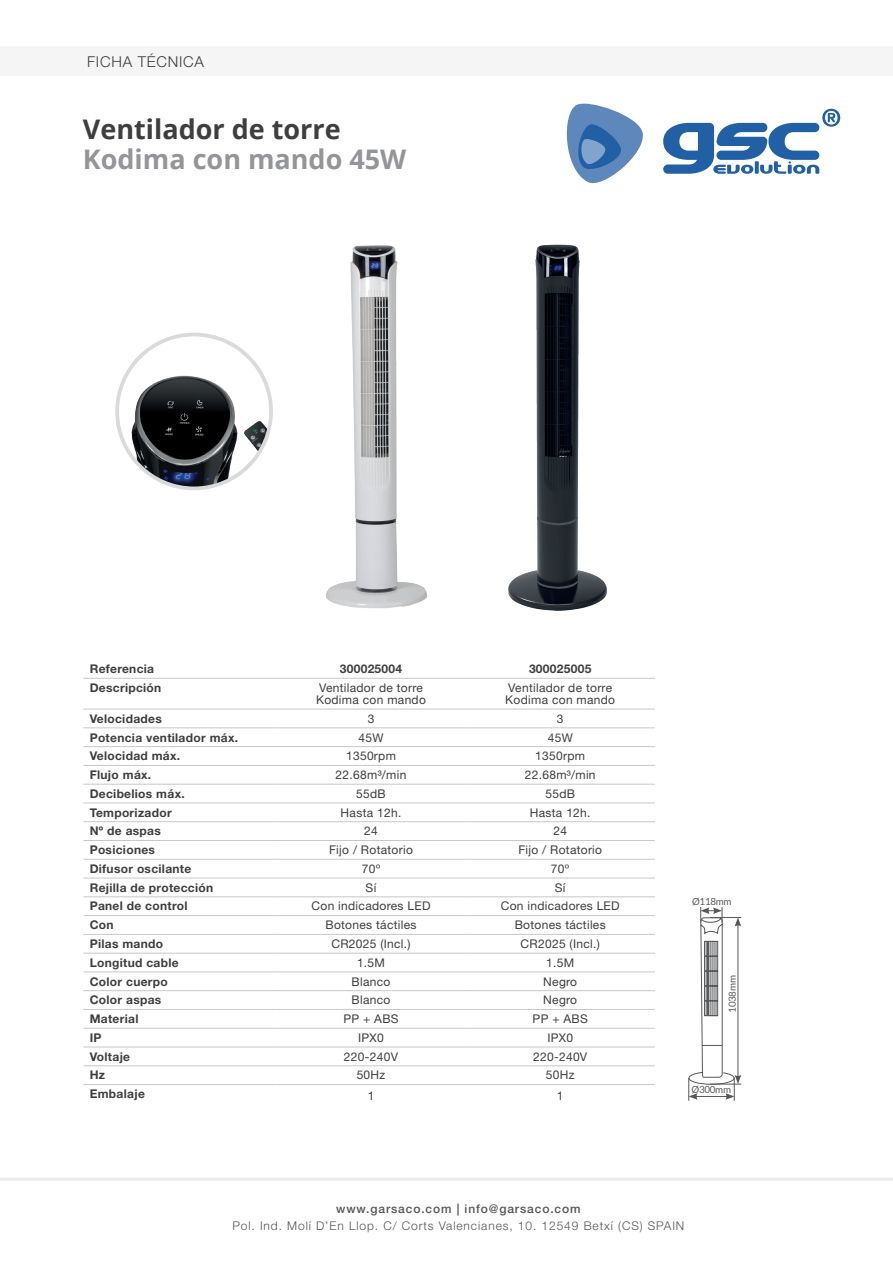
<style>
.page{position:relative;width:893px;height:1263px;background:#fff}
.page>*{position:absolute;margin:0;border:0;box-sizing:border-box;transform-origin:0 0}
.t1{font:700 27px "Open Sans";color:#3e3e3f}
.t2{font:700 27px "Open Sans";color:#939598}
.t3{font:300 15px "Helvetica Neue LT Std";letter-spacing:.05em;color:#3e3e3f}
.t4{font:12px "Helvetica Neue LT Std";letter-spacing:.025em;color:#3e3e3f}
.t5{font:700 12px "Helvetica Neue LT Std";letter-spacing:.025em;color:#3e3e3f}
.t6{font:300 12px "Helvetica Neue LT Std";letter-spacing:.075em;color:#555557}
.t7{font:500 12px "Helvetica Neue LT Std";letter-spacing:.075em;color:#555557}
.t8{font:9.75px "Lato";letter-spacing:-.025em;color:#57585a}
</style>
<div class="page">
<svg style="left:663px;top:109px;width:177px;height:65px"></svg>
<svg style="left:566px;top:103px;width:77px;height:81px"></svg>
<hr style="left:0;top:1178px;width:893px;height:3px;background:#ebebec">
<div style="left:0;top:47px;width:893px;height:29px;background:#f5f5f6"></div>
<hr style="left:83px;top:709px;width:193px;height:1px;background:#c7c8ca">
<hr style="left:276px;top:709px;width:190px;height:1px;background:#c7c8ca">
<hr style="left:466px;top:709px;width:189px;height:1px;background:#c7c8ca">
<hr style="left:83px;top:727px;width:193px;height:1px;background:#c7c8ca">
<hr style="left:276px;top:727px;width:190px;height:1px;background:#c7c8ca">
<hr style="left:466px;top:727px;width:189px;height:1px;background:#c7c8ca">
<hr style="left:83px;top:746px;width:193px;height:1px;background:#c7c8ca">
<hr style="left:276px;top:746px;width:190px;height:1px;background:#c7c8ca">
<hr style="left:466px;top:746px;width:189px;height:1px;background:#c7c8ca">
<hr style="left:83px;top:765px;width:193px;height:1px;background:#c7c8ca">
<hr style="left:276px;top:765px;width:190px;height:1px;background:#c7c8ca">
<hr style="left:466px;top:765px;width:189px;height:1px;background:#c7c8ca">
<hr style="left:83px;top:784px;width:193px;height:1px;background:#c7c8ca">
<hr style="left:276px;top:784px;width:190px;height:1px;background:#c7c8ca">
<hr style="left:466px;top:784px;width:189px;height:1px;background:#c7c8ca">
<hr style="left:83px;top:802px;width:193px;height:1px;background:#c7c8ca">
<hr style="left:276px;top:802px;width:190px;height:1px;background:#c7c8ca">
<hr style="left:466px;top:802px;width:189px;height:1px;background:#c7c8ca">
<hr style="left:83px;top:821px;width:193px;height:1px;background:#c7c8ca">
<hr style="left:276px;top:821px;width:190px;height:1px;background:#c7c8ca">
<hr style="left:466px;top:821px;width:189px;height:1px;background:#c7c8ca">
<hr style="left:83px;top:840px;width:193px;height:1px;background:#c7c8ca">
<hr style="left:276px;top:840px;width:190px;height:1px;background:#c7c8ca">
<hr style="left:466px;top:840px;width:189px;height:1px;background:#c7c8ca">
<hr style="left:83px;top:859px;width:193px;height:1px;background:#c7c8ca">
<hr style="left:276px;top:859px;width:190px;height:1px;background:#c7c8ca">
<hr style="left:466px;top:859px;width:189px;height:1px;background:#c7c8ca">
<hr style="left:83px;top:878px;width:193px;height:1px;background:#c7c8ca">
<hr style="left:276px;top:878px;width:190px;height:1px;background:#c7c8ca">
<hr style="left:466px;top:878px;width:189px;height:1px;background:#c7c8ca">
<hr style="left:83px;top:896px;width:193px;height:1px;background:#c7c8ca">
<hr style="left:276px;top:896px;width:190px;height:1px;background:#c7c8ca">
<hr style="left:466px;top:896px;width:189px;height:1px;background:#c7c8ca">
<hr style="left:83px;top:915px;width:193px;height:1px;background:#c7c8ca">
<hr style="left:276px;top:915px;width:190px;height:1px;background:#c7c8ca">
<hr style="left:466px;top:915px;width:189px;height:1px;background:#c7c8ca">
<hr style="left:83px;top:934px;width:193px;height:1px;background:#c7c8ca">
<hr style="left:276px;top:934px;width:190px;height:1px;background:#c7c8ca">
<hr style="left:466px;top:934px;width:189px;height:1px;background:#c7c8ca">
<hr style="left:83px;top:953px;width:193px;height:1px;background:#c7c8ca">
<hr style="left:276px;top:953px;width:190px;height:1px;background:#c7c8ca">
<hr style="left:466px;top:953px;width:189px;height:1px;background:#c7c8ca">
<hr style="left:83px;top:971px;width:193px;height:1px;background:#c7c8ca">
<hr style="left:276px;top:971px;width:190px;height:1px;background:#c7c8ca">
<hr style="left:466px;top:971px;width:189px;height:1px;background:#c7c8ca">
<hr style="left:83px;top:990px;width:193px;height:1px;background:#c7c8ca">
<hr style="left:276px;top:990px;width:190px;height:1px;background:#c7c8ca">
<hr style="left:466px;top:990px;width:189px;height:1px;background:#c7c8ca">
<hr style="left:83px;top:1009px;width:193px;height:1px;background:#c7c8ca">
<hr style="left:276px;top:1009px;width:190px;height:1px;background:#c7c8ca">
<hr style="left:466px;top:1009px;width:189px;height:1px;background:#c7c8ca">
<hr style="left:83px;top:1028px;width:193px;height:1px;background:#c7c8ca">
<hr style="left:276px;top:1028px;width:190px;height:1px;background:#c7c8ca">
<hr style="left:466px;top:1028px;width:189px;height:1px;background:#c7c8ca">
<hr style="left:83px;top:1047px;width:193px;height:1px;background:#c7c8ca">
<hr style="left:276px;top:1047px;width:190px;height:1px;background:#c7c8ca">
<hr style="left:466px;top:1047px;width:189px;height:1px;background:#c7c8ca">
<hr style="left:83px;top:1065px;width:193px;height:1px;background:#c7c8ca">
<hr style="left:276px;top:1065px;width:190px;height:1px;background:#c7c8ca">
<hr style="left:466px;top:1065px;width:189px;height:1px;background:#c7c8ca">
<hr style="left:83px;top:1084px;width:193px;height:1px;background:#c7c8ca">
<hr style="left:276px;top:1084px;width:190px;height:1px;background:#c7c8ca">
<hr style="left:466px;top:1084px;width:189px;height:1px;background:#c7c8ca">
<hr style="left:83px;top:678px;width:193px;height:1px;background:#c7c8ca">
<hr style="left:276px;top:678px;width:190px;height:1px;background:#c7c8ca">
<hr style="left:466px;top:678px;width:189px;height:1px;background:#c7c8ca">
<img style="left:326px;top:245px;width:102px;height:363px">
<img style="left:508px;top:244px;width:99px;height:367px">
<img style="left:117px;top:334px;width:154px;height:154px;border-radius:77px">
<div style="left:115px;top:333px;width:158px;height:157px;border:4px solid #d9dadc;border-radius:50%"></div>
<svg style="left:688px;top:907px;width:53px;height:194px"></svg>
<p class="t3" style="left:87px;top:52px;width:118px">FICHA TÉCNICA</p>
<p class="t1" style="left:83px;top:110px;width:259px">Ventilador de torre</p>
<p class="t2" style="left:83px;top:140px;width:325px">Kodima con mando 45W</p>
<p class="t5" style="left:90px;top:661px;width:66px">Referencia</p>
<p class="t5" style="left:340px;top:661px;width:64px">300025004</p>
<p class="t5" style="left:529px;top:661px;width:64px">300025005</p>
<p class="t5" style="left:90px;top:680px;width:73px">Descripción</p>
<p class="t4" style="left:319px;top:680px;width:105px">Ventilador de torre</p>
<p class="t4" style="left:316px;top:692px;width:111px">Kodima con mando</p>
<p class="t4" style="left:508px;top:680px;width:105px">Ventilador de torre</p>
<p class="t4" style="left:505px;top:692px;width:111px">Kodima con mando</p>
<p class="t5" style="left:90px;top:711px;width:74px">Velocidades</p>
<p class="t4" style="left:368px;top:711px;width:8px">3</p>
<p class="t4" style="left:557px;top:711px;width:8px">3</p>
<p class="t5" style="left:90px;top:730px;width:150px">Potencia ventilador máx.</p>
<p class="t4" style="left:358px;top:730px;width:27px">45W</p>
<p class="t4" style="left:548px;top:730px;width:27px">45W</p>
<p class="t5" style="left:90px;top:748px;width:92px">Velocidad máx.</p>
<p class="t4" style="left:346px;top:749px;width:51px">1350rpm</p>
<p class="t4" style="left:535px;top:749px;width:51px">1350rpm</p>
<p class="t5" style="left:90px;top:767px;width:63px">Flujo máx.</p>
<p class="t4" style="left:336px;top:768px;width:72px">22.68m³/min</p>
<p class="t4" style="left:525px;top:768px;width:72px">22.68m³/min</p>
<p class="t5" style="left:90px;top:786px;width:97px">Decibelios máx.</p>
<p class="t4" style="left:356px;top:786px;width:31px">55dB</p>
<p class="t4" style="left:545px;top:786px;width:31px">55dB</p>
<p class="t5" style="left:90px;top:805px;width:83px">Temporizador</p>
<p class="t4" style="left:341px;top:805px;width:62px">Hasta 12h.</p>
<p class="t4" style="left:530px;top:805px;width:62px">Hasta 12h.</p>
<p class="t5" style="left:90px;top:824px;width:73px">Nº de aspas</p>
<p class="t4" style="left:364px;top:824px;width:15px">24</p>
<p class="t4" style="left:553px;top:824px;width:15px">24</p>
<p class="t5" style="left:90px;top:842px;width:67px">Posiciones</p>
<p class="t4" style="left:329px;top:843px;width:85px">Fijo / Rotatorio</p>
<p class="t4" style="left:518px;top:843px;width:85px">Fijo / Rotatorio</p>
<p class="t5" style="left:90px;top:861px;width:103px">Difusor oscilante</p>
<p class="t4" style="left:362px;top:861px;width:20px">70º</p>
<p class="t4" style="left:551px;top:861px;width:20px">70º</p>
<p class="t5" style="left:90px;top:880px;width:125px">Rejilla de protección</p>
<p class="t4" style="left:366px;top:880px;width:12px">Sí</p>
<p class="t4" style="left:555px;top:880px;width:12px">Sí</p>
<p class="t5" style="left:90px;top:899px;width:99px">Panel de control</p>
<p class="t4" style="left:311px;top:899px;width:120px">Con indicadores LED</p>
<p class="t4" style="left:501px;top:899px;width:120px">Con indicadores LED</p>
<p class="t5" style="left:90px;top:917px;width:25px">Con</p>
<p class="t4" style="left:326px;top:918px;width:92px">Botones táctiles</p>
<p class="t4" style="left:515px;top:918px;width:92px">Botones táctiles</p>
<p class="t5" style="left:90px;top:936px;width:75px">Pilas mando</p>
<p class="t4" style="left:331px;top:937px;width:81px">CR2025 (Incl.)</p>
<p class="t4" style="left:521px;top:937px;width:81px">CR2025 (Incl.)</p>
<p class="t5" style="left:90px;top:955px;width:90px">Longitud cable</p>
<p class="t4" style="left:357px;top:955px;width:30px">1.5M</p>
<p class="t4" style="left:546px;top:955px;width:30px">1.5M</p>
<p class="t5" style="left:90px;top:974px;width:80px">Color cuerpo</p>
<p class="t4" style="left:352px;top:974px;width:40px">Blanco</p>
<p class="t4" style="left:543px;top:974px;width:35px">Negro</p>
<p class="t5" style="left:90px;top:993px;width:73px">Color aspas</p>
<p class="t4" style="left:352px;top:993px;width:40px">Blanco</p>
<p class="t4" style="left:543px;top:993px;width:35px">Negro</p>
<p class="t5" style="left:90px;top:1011px;width:50px">Material</p>
<p class="t4" style="left:343px;top:1012px;width:57px">PP + ABS</p>
<p class="t4" style="left:533px;top:1012px;width:57px">PP + ABS</p>
<p class="t5" style="left:90px;top:1030px;width:13px">IP</p>
<p class="t4" style="left:358px;top:1030px;width:27px">IPX0</p>
<p class="t4" style="left:547px;top:1030px;width:27px">IPX0</p>
<p class="t5" style="left:90px;top:1049px;width:42px">Voltaje</p>
<p class="t4" style="left:344px;top:1049px;width:56px">220-240V</p>
<p class="t4" style="left:533px;top:1049px;width:56px">220-240V</p>
<p class="t5" style="left:90px;top:1068px;width:17px">Hz</p>
<p class="t4" style="left:357px;top:1068px;width:30px">50Hz</p>
<p class="t4" style="left:546px;top:1068px;width:30px">50Hz</p>
<p class="t5" style="left:90px;top:1086px;width:57px">Embalaje</p>
<p class="t4" style="left:368px;top:1088px;width:8px">1</p>
<p class="t4" style="left:557px;top:1088px;width:8px">1</p>
<p class="t8" style="left:692px;top:896px;width:41px">Ø118mm</p>
<p class="t8" style="left:727px;top:1013px;width:39px;rotate:-90deg">1038mm</p>
<p class="t8" style="left:691px;top:1084px;width:41px">Ø300mm</p>
<p class="t7" style="left:336px;top:1202px;width:246px">www.garsaco.com | info@garsaco.com</p>
<p class="t6" style="left:232px;top:1218px;width:453px">Pol. Ind. Molí D’En Llop. C/ Corts Valencianes, 10. 12549 Betxí (CS) SPAIN</p>
</div>
